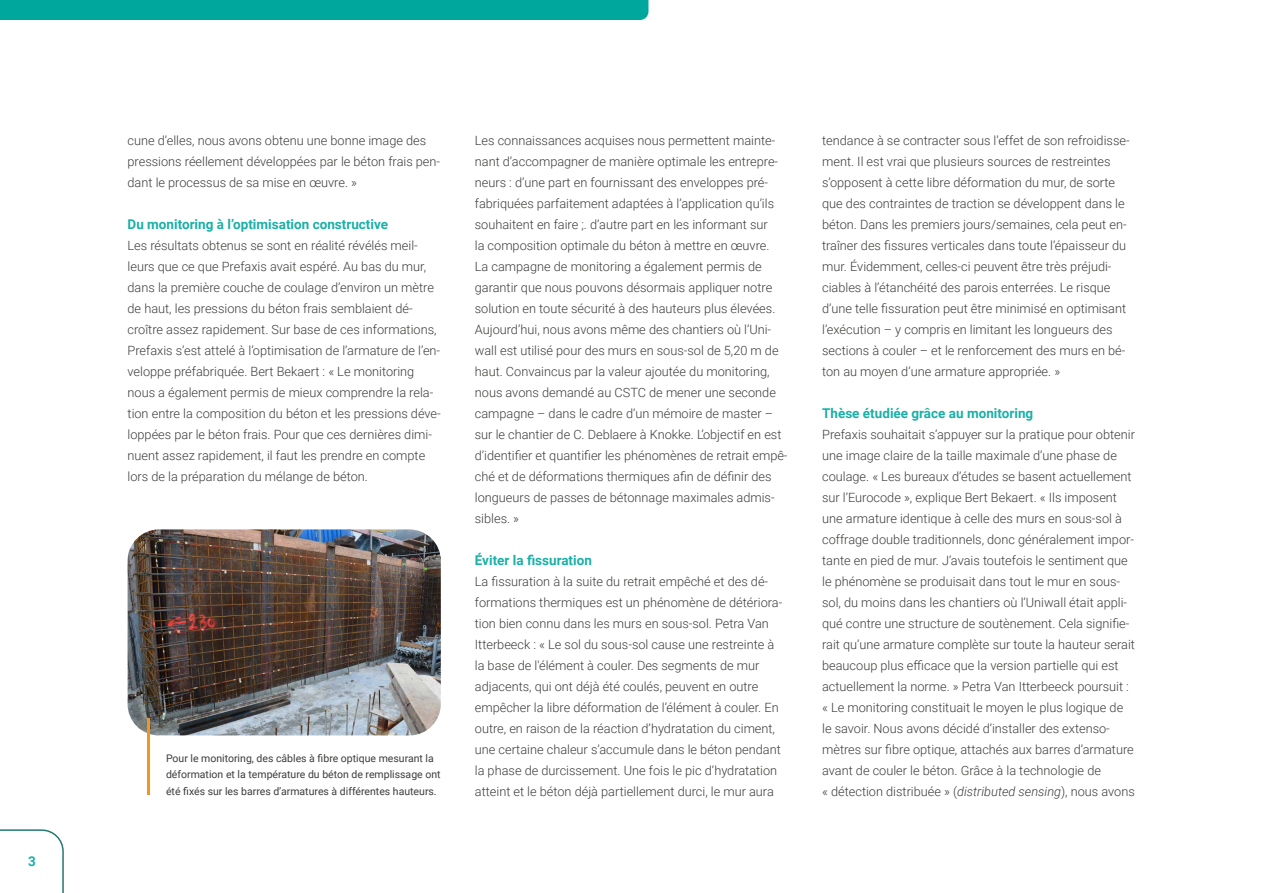
<style>
.page{position:relative;width:1263px;height:893px;background:#fff}
.page>*{position:absolute;margin:0;border:0;box-sizing:border-box;transform-origin:0 0}
.t1{font:700 13.5px "Roboto";color:#1ab0a7}
.t2{font:300 12.75px/21px "Roboto";color:#3c3c3b}
.t3{font:10.5px/16.5px "Roboto";color:#3c3c3b}
.s1{font-style:italic}
</style>
<div class="page">
<div style="left:0;top:0;width:648px;height:20px;background:#00a79d"></div>
<svg style="left:0;top:829px;width:64px;height:64px"></svg>
<img style="left:128px;top:529px;width:313px;height:206px">
<hr style="left:148px;top:718px;width:2px;height:76px;background:#f7941d">
<p class="t1" style="left:28px;top:851px;width:9px">3</p>
<p class="t2" style="left:128px;top:129px;width:314px">cune d’elles, nous avons obtenu une bonne image des pressions réellement développées par le béton frais pen&shy;dant le processus de sa mise en œuvre. »</p>
<p class="t1" style="left:128px;top:215px;width:262px">Du monitoring à l’optimisation constructive</p>
<p class="t2" style="left:128px;top:234px;width:315px">Les résultats obtenus se sont en réalité révélés meil&shy;leurs que ce que Prefaxis avait espéré. Au bas du mur, dans la première couche de coulage d’environ un mètre de haut, les pressions du béton frais semblaient dé&shy;croître assez rapidement. Sur base de ces informations, Prefaxis s’est attelé à l’optimisation de l’armature de l’en&shy;veloppe préfabriquée. Bert Bekaert : « Le monitoring nous a également permis de mieux comprendre la rela&shy;tion entre la composition du béton et les pressions déve&shy;loppées par le béton frais. Pour que ces dernières dimi&shy;nuent assez rapidement, il faut les prendre en compte lors de la préparation du mélange de béton.</p>
<p class="t3" style="left:166px;top:749px;width:276px">Pour le monitoring, des câbles à fibre optique mesurant la déformation et la température du béton de remplissage ont été fixés sur les barres d’armatures à différentes hauteurs.</p>
<p class="t2" style="left:475px;top:129px;width:314px">Les connaissances acquises nous permettent mainte&shy;nant d’accompagner de manière optimale les entrepre&shy;neurs : d’une part en fournissant des enveloppes pré&shy;fabriquées parfaitement adaptées à l’application qu’ils souhaitent en faire ;. d’autre part en les informant sur<br>la composition optimale du béton à mettre en œuvre.<br>La campagne de monitoring a également permis de garantir que nous pouvons désormais appliquer notre solution en toute sécurité à des hauteurs plus élevées.<br>Aujourd’hui, nous avons même des chantiers où l’Uni&shy;wall est utilisé pour des murs en sous-sol de 5,20 m de haut. Convaincus par la valeur ajoutée du monitoring, nous avons demandé au CSTC de mener une seconde campagne – dans le cadre d’un mémoire de master – sur le chantier de C. Deblaere à Knokke. L’objectif en est d’identifier et quantifier les phénomènes de retrait empê&shy;ché et de déformations thermiques afin de définir des longueurs de passes de bétonnage maximales admis&shy;sibles. »</p>
<p class="t1" style="left:475px;top:551px;width:119px">Éviter la fissuration</p>
<p class="t2" style="left:475px;top:570px;width:309px">La fissuration à la suite du retrait empêché et des dé&shy;formations thermiques est un phénomène de détériora&shy;tion bien connu dans les murs en sous-sol. Petra Van Itterbeeck : « Le sol du sous-sol cause une restreinte à la base de l'élément à couler. Des segments de mur adjacents, qui ont déjà été coulés, peuvent en outre empêcher la libre déformation de l’élément à couler. En outre, en raison de la réaction d’hydratation du ciment, une certaine chaleur s’accumule dans le béton pendant la phase de durcissement. Une fois le pic d’hydratation atteint et le béton déjà partiellement durci, le mur aura</p>
<p class="t2" style="left:822px;top:129px;width:309px">tendance à se contracter sous l’effet de son refroidisse&shy;ment. Il est vrai que plusieurs sources de restreintes s’opposent à cette libre déformation du mur, de sorte que des contraintes de traction se développent dans le béton. Dans les premiers jours/semaines, cela peut en&shy;traîner des fissures verticales dans toute l’épaisseur du mur. Évidemment, celles-ci peuvent être très préjudi&shy;ciables à l’étanchéité des parois enterrées. Le risque d’une telle fissuration peut être minimisé en optimisant l’exécution – y compris en limitant les longueurs des sections à couler – et le renforcement des murs en bé&shy;ton au moyen d’une armature appropriée. »</p>
<p class="t1" style="left:822px;top:404px;width:213px">Thèse étudiée grâce au monitoring</p>
<p class="t2" style="left:822px;top:423px;width:314px">Prefaxis souhaitait s’appuyer sur la pratique pour obtenir une image claire de la taille maximale d’une phase de coulage. « Les bureaux d’études se basent actuellement sur l’Eurocode », explique Bert Bekaert. « Ils imposent une armature identique à celle des murs en sous-sol à coffrage double traditionnels, donc généralement impor&shy;tante en pied de mur. J’avais toutefois le sentiment que le phénomène se produisait dans tout le mur en sous&shy;sol, du moins dans les chantiers où l’Uniwall était appli&shy;qué contre une structure de soutènement. Cela signifie&shy;rait qu’une armature complète sur toute la hauteur serait beaucoup plus efficace que la version partielle qui est actuellement la norme. » Petra Van Itterbeeck poursuit : « Le monitoring constituait le moyen le plus logique de le savoir. Nous avons décidé d’installer des extenso&shy;mètres sur fibre optique, attachés aux barres d’armature avant de couler le béton. Grâce à la technologie de<br>« détection distribuée » (<span class="s1">distributed sensing</span>), nous avons</p>
</div>
